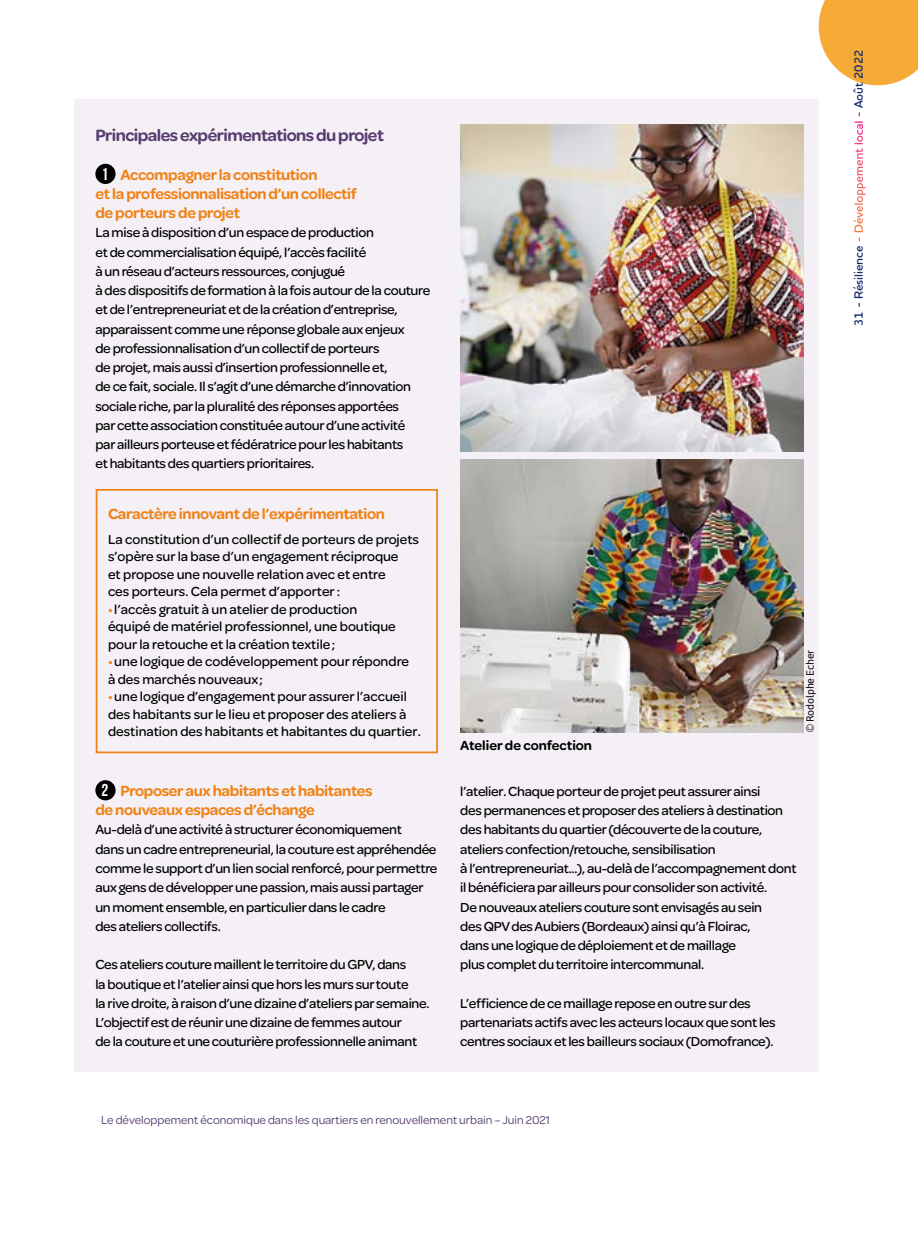
<style>
.page{position:relative;width:918px;height:1241px;background:#fff}
.page>*{position:absolute;margin:0;border:0;box-sizing:border-box;transform-origin:0 0}
.t1{font:600 17.5px "Omnes";letter-spacing:-.03em;color:#563e70}
.t2{font:600 15.75px/19.2px "Omnes";letter-spacing:-.02em;color:#f08216}
.t3{font:500 14px/19.2px "Omnes";letter-spacing:-.02em;color:#000}
.t4{font:500 14px/17.5px "Omnes";color:#000}
.t5{font:600 14px "Omnes";color:#000}
.t6{font:12.25px "Omnes";color:#563e70}
.t7{font:600 12.25px "Houschka Rounded";color:#172b6e}
.t8{font:10.5px "Asap";letter-spacing:-.01em;color:#000}
.s1{font-family:"Bebas Neue";font-weight:700;font-size:17.15px;color:#fff}
.s2{color:#f08216}
.s3{font-weight:600}
.s4{color:#fff}
</style>
<div class="page">
<svg style="left:819px;top:0;width:99px;height:85px;background:#f6b44c"></svg>
<div style="left:75px;top:99px;width:744px;height:972px;background:#f4f0f6"></div>
<div style="left:95px;top:164px;width:21px;height:20px;background:#000;border-radius:50%"></div>
<div style="left:95px;top:780px;width:21px;height:20px;background:#000;border-radius:50%"></div>
<img style="left:460px;top:124px;width:344px;height:327px">
<img style="left:460px;top:459px;width:344px;height:273px">
<div style="left:96px;top:489px;width:342px;height:264px;border:2px solid #f08216"></div>
<p class="t1" style="left:95px;top:123px;width:290px">Principales expérimentations du projet</p>
<p class="t2" style="left:95px;top:164px;width:263px;text-indent:6px"><span class="s1">1</span> Accompagner la constitution<br>et la professionnalisation d’un collectif de porteurs de projet</p>
<p class="t3" style="left:95px;top:222px;width:336px">La mise à disposition d’un espace de production<br>et de commercialisation équipé, l’accès facilité<br>à un réseau d’acteurs ressources, conjugué<br>à des dispositifs de formation à la fois autour de la couture et de l’entrepreneuriat et de la création d’entreprise, apparaissent comme une réponse globale aux enjeux<br>de professionnalisation d’un collectif de porteurs<br>de projet, mais aussi d’insertion professionnelle et,<br>de ce fait, sociale. Il s’agit d’une démarche d’innovation sociale riche, par la pluralité des réponses apportées<br>par cette association constituée autour d’une activité<br>par ailleurs porteuse et fédératrice pour les habitants<br>et habitants des quartiers prioritaires.</p>
<p class="t2" style="left:108px;top:503px;width:278px">Caractère innovant de l’expérimentation</p>
<p class="t4" style="left:108px;top:529px;width:312px">La constitution d’un collectif de porteurs de projets s’opère sur la base d’un engagement réciproque<br>et propose une nouvelle relation avec et entre<br>ces porteurs. Cela permet d’apporter :</p>
<p class="t4" style="left:108px;top:599px;width:289px"><span class="s2">•</span> l’accès gratuit à un atelier de production équipé de matériel professionnel, une boutique pour la retouche et la création textile ;</p>
<p class="t4" style="left:108px;top:651px;width:302px"><span class="s2">•</span> une logique de codéveloppement pour répondre à des marchés nouveaux ;</p>
<p class="t4" style="left:108px;top:686px;width:314px"><span class="s2">•</span> une logique d’engagement pour assurer l’accueil des habitants sur le lieu et proposer des ateliers à destination des habitants et habitantes du quartier.</p>
<p class="t2" style="left:95px;top:780px;width:279px;text-indent:6px"><span class="s1">2</span> Proposer aux habitants et habitantes de nouveaux espaces d’échange</p>
<p class="t3" style="left:95px;top:819px;width:343px">Au-delà d’une activité à structurer économiquement<br>dans un cadre entrepreneurial, la couture est appréhendée comme le support d’un lien social renforcé, pour permettre aux gens de développer une passion, mais aussi partager un moment ensemble, en particulier dans le cadre<br>des ateliers collectifs.</p>
<p class="t3" style="left:95px;top:953px;width:336px">Ces ateliers couture maillent le territoire du GPV, dans<br>la boutique et l’atelier ainsi que hors les murs sur toute<br>la rive droite, à raison d’une dizaine d’ateliers par semaine.<br>L’objectif est de réunir une dizaine de femmes autour<br>de la couture et une couturière professionnelle animant</p>
<p class="t5" style="left:460px;top:736px;width:133px">Atelier de confection</p>
<p class="t8" style="left:803px;top:732px;width:84px;rotate:-90deg">© Rodolphe Echer</p>
<p class="t3" style="left:460px;top:780px;width:338px">l’atelier. Chaque porteur de projet peut assurer ainsi<br>des permanences et proposer des ateliers à destination des habitants du quartier (découverte de la couture, ateliers confection/retouche, sensibilisation<br>à l’entrepreneuriat...), au-delà de l’accompagnement dont il bénéficiera par ailleurs pour consolider son activité.<br>De nouveaux ateliers couture sont envisagés au sein<br>des QPV des Aubiers (Bordeaux) ainsi qu’à Floirac,<br>dans une logique de déploiement et de maillage<br>plus complet du territoire intercommunal.</p>
<p class="t3" style="left:460px;top:992px;width:317px">L’efficience de ce maillage repose en outre sur des partenariats actifs avec les acteurs locaux que sont les centres sociaux et les bailleurs sociaux (Domofrance).</p>
<p class="t6" style="left:75px;top:1111px;width:477px"><span class="s3">132</span> • Le développement économique dans les quartiers en renouvellement urbain – Juin 2021</p>
<p class="t7" style="left:850px;top:326px;width:278px;rotate:-90deg">31 - Résilience <span class="s4">- Développement local -</span> Août 2022</p>
</div>
